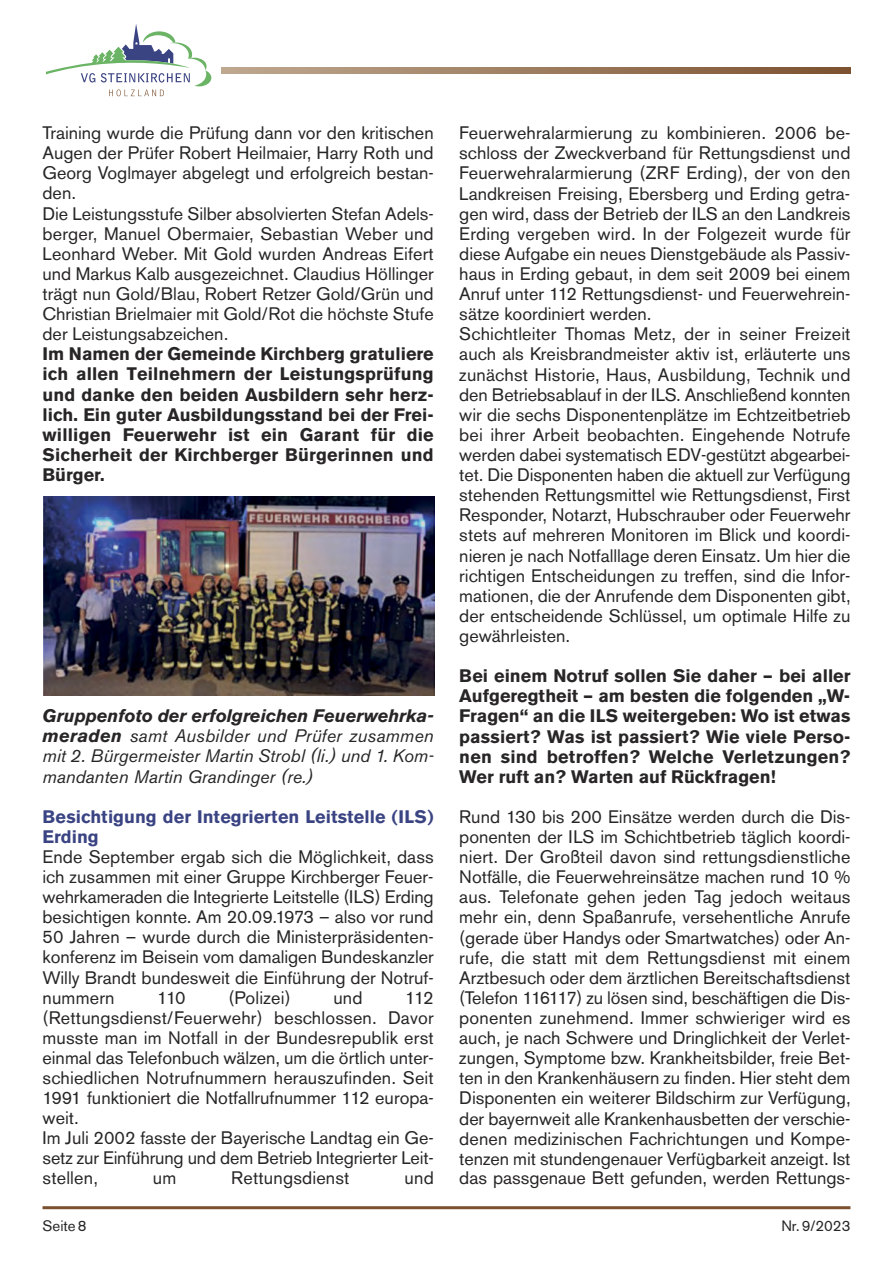
<style>
.page{position:relative;width:893px;height:1263px;background:#fff}
.page>*{position:absolute;margin:0;border:0;box-sizing:border-box;transform-origin:0 0}
.t1{font:18px/20.1px "Akzidenz Grotesk BQ";color:#272526}
.t2{font:700 18px/20.1px "Akzidenz Grotesk BQ";letter-spacing:.01em;color:#272526;text-align:justify}
.t3{font:italic 18px/20.1px "Akzidenz Grotesk BQ";color:#272526;text-align:justify}
.t4{font:700 18px/20.1px "Akzidenz Grotesk BQ";color:#3b4483}
.t5{font:15px "Akzidenz Grotesk BQ";color:#272526}
.s1{font-weight:700}
</style>
<div class="page">
<svg style="left:46px;top:24px;width:165px;height:72px"></svg>
<hr style="left:43px;top:1206px;width:807px;height:3px;background:#7b512f">
<svg style="left:221px;top:67px;width:629px;height:6px;background:#9d7d5f"></svg>
<img style="left:43px;top:496px;width:391px;height:199px">
<p class="t1" style="left:43px;top:123px;width:393px">Training wurde die Prüfung dann vor den kritischen Augen der Prüfer Robert Heilmaier, Harry Roth und Georg Voglmayer abgelegt und erfolgreich bestan&shy;den.<br>Die Leistungsstufe Silber absolvierten Stefan Adels&shy;berger, Manuel Obermaier, Sebastian Weber und Leonhard Weber. Mit Gold wurden Andreas Eifert und Markus Kalb ausgezeichnet. Claudius Höllinger trägt nun Gold/Blau, Robert Retzer Gold/Grün und Christian Brielmaier mit Gold/Rot die höchste Stufe der Leistungsabzeichen.</p>
<p class="t2" style="left:43px;top:344px;width:393px">Im Namen der Gemeinde Kirchberg gratuliere ich allen Teilnehmern der Leistungsprüfung und danke den beiden Ausbildern sehr herz&shy;lich. Ein guter Ausbildungsstand bei der Frei&shy;willigen Feuerwehr ist ein Garant für die Sicherheit der Kirchberger Bürgerinnen und Bürger.</p>
<p class="t3" style="left:43px;top:706px;width:393px"><span class="s1">Gruppenfoto der erfolgreichen Feuerwehrka&shy;meraden</span> samt Ausbilder und Prüfer zusammen mit 2. Bürgermeister Martin Strobl (li.) und 1. Kom&shy;mandanten Martin Grandinger (re.)</p>
<p class="t4" style="left:43px;top:806px;width:393px">Besichtigung der Integrierten Leitstelle (ILS)<br>Erding</p>
<p class="t1" style="left:43px;top:847px;width:393px;text-align:justify">Ende September ergab sich die Möglichkeit, dass ich zusammen mit einer Gruppe Kirchberger Feuer&shy;wehrkameraden die Integrierte Leitstelle (ILS) Erding besichtigen konnte. Am 20.09.1973 – also vor rund 50 Jahren – wurde durch die Ministerpräsidenten&shy;konferenz im Beisein vom damaligen Bundeskanzler Willy Brandt bundesweit die Einführung der Notruf&shy;nummern</p>
<p class="t1" style="left:157px;top:987px;width:30px">110</p>
<p class="t1" style="left:228px;top:987px;width:64px">(Polizei)</p>
<p class="t1" style="left:333px;top:987px;width:31px">und</p>
<p class="t1" style="left:43px;top:987px;width:393px;text-indent:363px">112 (Rettungsdienst/Feuerwehr) beschlossen. Davor musste man im Notfall in der Bundesrepublik erst einmal das Telefonbuch wälzen, um die örtlich unter&shy;schiedlichen Notrufnummern herauszufinden. Seit 1991 funktioniert die Notfallrufnummer 112 europa&shy;weit.<br>Im Juli 2002 fasste der Bayerische Landtag ein Ge&shy;setz zur Einführung und dem Betrieb Integrierter Leit&shy;stellen,</p>
<p class="t1" style="left:153px;top:1168px;width:25px">um</p>
<p class="t1" style="left:231px;top:1168px;width:120px">Rettungsdienst</p>
<p class="t1" style="left:405px;top:1168px;width:31px">und</p>
<p class="t1" style="left:459px;top:123px;width:393px">Feuerwehralarmierung zu kombinieren. 2006 be&shy;schloss der Zweckverband für Rettungsdienst und Feuerwehralarmierung (ZRF Erding), der von den Landkreisen Freising, Ebersberg und Erding getra&shy;gen wird, dass der Betrieb der ILS an den Landkreis Erding vergeben wird. In der Folgezeit wurde für diese Aufgabe ein neues Dienstgebäude als Passiv&shy;haus in Erding gebaut, in dem seit 2009 bei einem Anruf unter 112 Rettungsdienst- und Feuerwehrein&shy;sätze koordiniert werden.<br>Schichtleiter Thomas Metz, der in seiner Freizeit auch als Kreisbrandmeister aktiv ist, erläuterte uns zunächst Historie, Haus, Ausbildung, Technik und den Betriebsablauf in der ILS. Anschließend konnten wir die sechs Disponentenplätze im Echtzeitbetrieb bei ihrer Arbeit beobachten. Eingehende Notrufe werden dabei systematisch EDV-gestützt abgearbei&shy;tet. Die Disponenten haben die aktuell zur Verfügung stehenden Rettungsmittel wie Rettungsdienst, First Responder, Notarzt, Hubschrauber oder Feuerwehr stets auf mehreren Monitoren im Blick und koordi&shy;nieren je nach Notfalllage deren Einsatz. Um hier die richtigen Entscheidungen zu treffen, sind die Infor&shy;mationen, die der Anrufende dem Disponenten gibt, der entscheidende Schlüssel, um optimale Hilfe zu gewährleisten.</p>
<p class="t2" style="left:459px;top:666px;width:393px">Bei einem Notruf sollen Sie daher – bei aller Aufgeregtheit – am besten die folgenden „W-Fragen“ an die ILS weitergeben: Wo ist etwas passiert? Was ist passiert? Wie viele Perso&shy;nen sind betroffen? Welche Verletzungen?<br>Wer ruft an? Warten auf Rückfragen!</p>
<p class="t1" style="left:459px;top:807px;width:393px;text-align:justify">Rund 130 bis 200 Einsätze werden durch die Dis&shy;ponenten der ILS im Schichtbetrieb täglich koordi&shy;niert. Der Großteil davon sind rettungsdienstliche Notfälle, die Feuerwehreinsätze machen rund 10 % aus. Telefonate gehen jeden Tag jedoch weitaus mehr ein, denn Spaßanrufe, versehentliche Anrufe (gerade über Handys oder Smartwatches) oder An&shy;rufe, die statt mit dem Rettungsdienst mit einem Arztbesuch oder dem ärztlichen Bereitschaftsdienst (Telefon 116117) zu lösen sind, beschäftigen die Dis&shy;ponenten zunehmend. Immer schwieriger wird es auch, je nach Schwere und Dringlichkeit der Verlet&shy;zungen, Symptome bzw. Krankheitsbilder, freie Bet&shy;ten in den Krankenhäusern zu finden. Hier steht dem Disponenten ein weiterer Bildschirm zur Verfügung, der bayernweit alle Krankenhausbetten der verschie&shy;denen medizinischen Fachrichtungen und Kompe&shy;tenzen mit stundengenauer Verfügbarkeit anzeigt. Ist das passgenaue Bett gefunden, werden Rettungs-</p>
<p class="t5" style="left:43px;top:1217px;width:46px">Seite 8</p>
<p class="t5" style="left:781px;top:1217px;width:71px">Nr. 9/2023</p>
</div>
